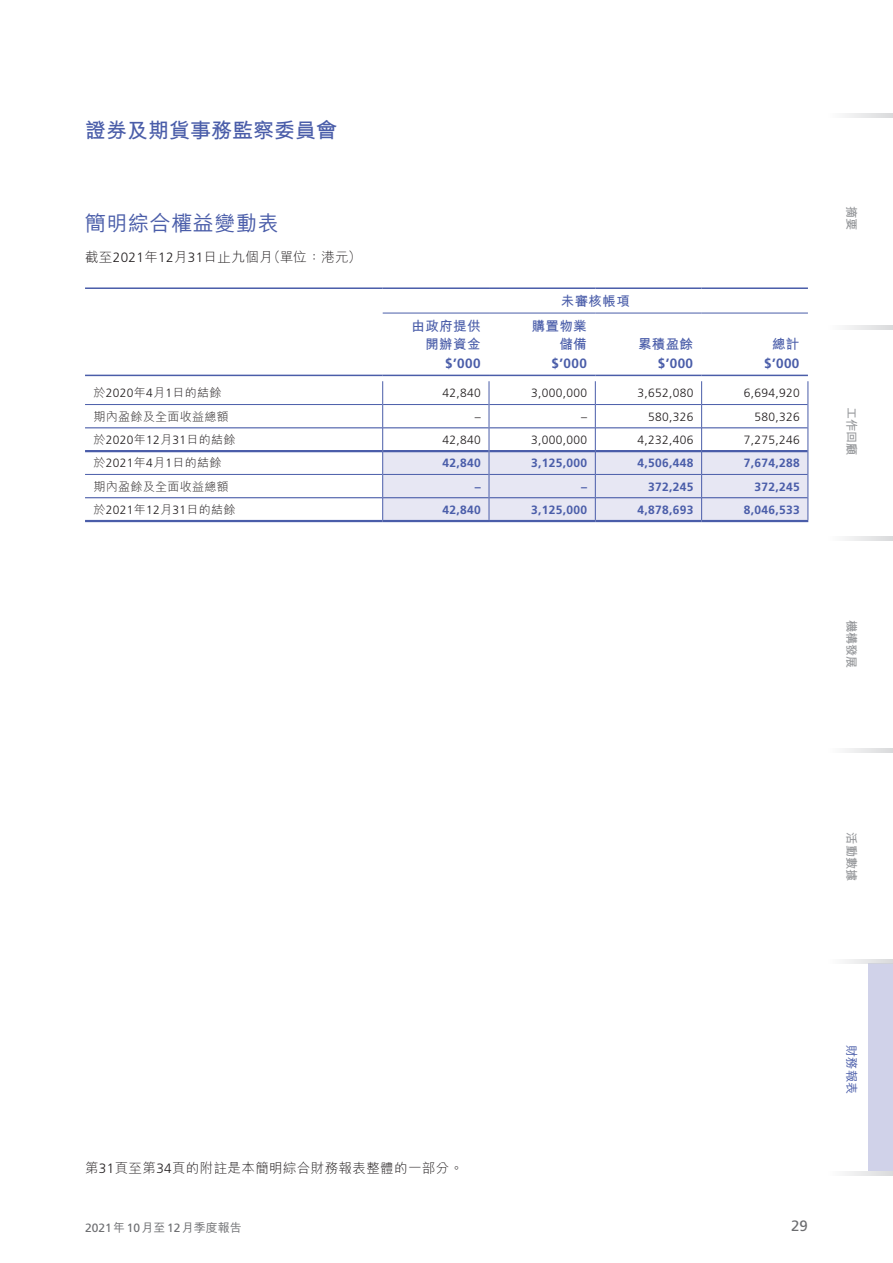
<style>
.page{position:relative;width:893px;height:1263px;background:#fff}
.page>*{position:absolute;margin:0;border:0;box-sizing:border-box;transform-origin:0 0}
.t1{font:700 21px "M Hei HK";color:#4a5da9}
.t2{font:500 21px "M Hei HK";letter-spacing:.03em;color:#4a5da9}
.t3{font:15px "Frutiger LT Std";color:#6c6d70}
.t4{font:300 13.5px "M Hei HK";letter-spacing:.03em;color:#231f20}
.t5{font:700 13.5px/18.8px "M Hei HK";letter-spacing:.03em;color:#4a5da9;text-align:right}
.t6{font:700 13.5px "Frutiger LT Std";letter-spacing:.03em;color:#4a5da9}
.t7{font:700 12.15px "M Hei HK";color:#939598}
.t8{font:500 12.15px "M Hei HK";color:#4a5da9}
.t9{font:300 12px "Frutiger LT Std";letter-spacing:.03em;color:#231f20}
.t10{font:700 12px "Frutiger LT Std";letter-spacing:.03em;color:#4a5da9}
.t11{font:300 12px "M Hei HK";letter-spacing:.03em;color:#231f20}
.t12{font:12px "Frutiger LT Std";color:#6c6d70}
.s1{font-family:"Frutiger LT Std"}
.s2{font-family:"M Hei HK"}
.s3{font-family:"M Hei HK";font-weight:500}
</style>
<div class="page">
<div style="left:868px;top:963px;width:25px;height:208px;background:#d0d2e9"></div>
<svg style="left:845px;top:114px;width:48px;height:4px"></svg>
<svg style="left:845px;top:325px;width:48px;height:4px"></svg>
<svg style="left:845px;top:537px;width:48px;height:4px"></svg>
<svg style="left:845px;top:748px;width:48px;height:4px"></svg>
<svg style="left:845px;top:959px;width:48px;height:5px"></svg>
<svg style="left:845px;top:1171px;width:48px;height:4px"></svg>
<hr style="left:85px;top:404px;width:297px;height:1px;background:#4a5da9">
<hr style="left:85px;top:474px;width:297px;height:1px;background:#4a5da9">
<hr style="left:85px;top:427px;width:297px;height:1px;background:#4a5da9">
<hr style="left:85px;top:450px;width:297px;height:2px;background:#4a5da9">
<hr style="left:85px;top:497px;width:297px;height:1px;background:#4a5da9">
<hr style="left:85px;top:520px;width:298px;height:2px;background:#4a5da9">
<hr style="left:383px;top:520px;width:106px;height:2px;background:#4a5da9">
<hr style="left:489px;top:520px;width:106px;height:2px;background:#4a5da9">
<hr style="left:595px;top:520px;width:107px;height:2px;background:#4a5da9">
<hr style="left:702px;top:520px;width:106px;height:2px;background:#4a5da9">
<svg style="left:382px;top:381px;width:426px;height:140px"></svg>
<hr style="left:85px;top:287px;width:298px;height:2px;background:#4a5da9">
<hr style="left:383px;top:287px;width:106px;height:2px;background:#4a5da9">
<hr style="left:489px;top:287px;width:106px;height:2px;background:#4a5da9">
<hr style="left:595px;top:287px;width:107px;height:2px;background:#4a5da9">
<hr style="left:702px;top:287px;width:106px;height:2px;background:#4a5da9">
<hr style="left:383px;top:313px;width:106px;height:1px;background:#4a5da9">
<hr style="left:489px;top:313px;width:106px;height:1px;background:#4a5da9">
<hr style="left:595px;top:313px;width:107px;height:1px;background:#4a5da9">
<hr style="left:702px;top:313px;width:106px;height:1px;background:#4a5da9">
<hr style="left:85px;top:375px;width:298px;height:1px;background:#4a5da9">
<hr style="left:383px;top:375px;width:106px;height:1px;background:#4a5da9">
<hr style="left:489px;top:375px;width:106px;height:1px;background:#4a5da9">
<hr style="left:595px;top:375px;width:107px;height:1px;background:#4a5da9">
<hr style="left:702px;top:375px;width:106px;height:1px;background:#4a5da9">
<h1 class="t1" style="left:85px;top:115px;width:253px">證券及期貨事務監察委員會</h1>
<h1 class="t2" style="left:85px;top:208px;width:195px">簡明綜合權益變動表</h1>
<p class="t4" style="left:85px;top:247px;width:278px">截至<span class="s1">2021</span>年<span class="s1">12</span>月<span class="s1">31</span>日止九個月（單位：港元）</p>
<p class="t5" style="left:411px;top:315px;width:71px">由政府提供開辦資金</p>
<p class="t6" style="left:445px;top:355px;width:37px">$’000</p>
<p class="t5" style="left:561px;top:290px;width:71px">未審核帳項</p>
<p class="t5" style="left:532px;top:315px;width:57px">購置物業儲備</p>
<p class="t6" style="left:552px;top:355px;width:37px">$’000</p>
<p class="t5" style="left:638px;top:334px;width:57px">累積盈餘</p>
<p class="t6" style="left:658px;top:355px;width:37px">$’000</p>
<p class="t5" style="left:772px;top:334px;width:29px">總計</p>
<p class="t6" style="left:764px;top:355px;width:37px">$’000</p>
<p class="t11" style="left:94px;top:385px;width:130px">於<span class="s1">2020</span>年<span class="s1">4</span>月<span class="s1">1</span>日的結餘</p>
<p class="t9" style="left:442px;top:387px;width:40px">42,840</p>
<p class="t9" style="left:531px;top:387px;width:58px">3,000,000</p>
<p class="t9" style="left:637px;top:387px;width:58px">3,652,080</p>
<p class="t9" style="left:744px;top:387px;width:58px">6,694,920</p>
<p class="t11" style="left:94px;top:408px;width:137px">期內盈餘及全面收益總額</p>
<p class="t9" style="left:475px;top:410px;width:7px">–</p>
<p class="t9" style="left:581px;top:410px;width:7px">–</p>
<p class="t9" style="left:648px;top:410px;width:47px">580,326</p>
<p class="t9" style="left:754px;top:410px;width:47px">580,326</p>
<p class="t9" style="left:94px;top:433px;width:144px"><span class="s2">於</span>2020<span class="s2">年</span>12<span class="s2">月</span>31<span class="s2">日的結餘</span></p>
<p class="t9" style="left:442px;top:433px;width:40px">42,840</p>
<p class="t9" style="left:531px;top:433px;width:58px">3,000,000</p>
<p class="t9" style="left:637px;top:433px;width:58px">4,232,406</p>
<p class="t9" style="left:744px;top:433px;width:58px">7,275,246</p>
<p class="t11" style="left:94px;top:454px;width:130px">於<span class="s1">2021</span>年<span class="s1">4</span>月<span class="s1">1</span>日的結餘</p>
<p class="t10" style="left:442px;top:456px;width:40px">42,840</p>
<p class="t10" style="left:531px;top:456px;width:58px">3,125,000</p>
<p class="t10" style="left:637px;top:456px;width:58px">4,506,448</p>
<p class="t10" style="left:744px;top:456px;width:58px">7,674,288</p>
<p class="t11" style="left:94px;top:478px;width:137px">期內盈餘及全面收益總額</p>
<p class="t10" style="left:475px;top:479px;width:7px">–</p>
<p class="t10" style="left:581px;top:479px;width:7px">–</p>
<p class="t10" style="left:648px;top:479px;width:47px">372,245</p>
<p class="t10" style="left:754px;top:479px;width:47px">372,245</p>
<p class="t9" style="left:94px;top:503px;width:144px"><span class="s2">於</span>2021<span class="s2">年</span>12<span class="s2">月</span>31<span class="s2">日的結餘</span></p>
<p class="t10" style="left:442px;top:503px;width:40px">42,840</p>
<p class="t10" style="left:531px;top:503px;width:58px">3,125,000</p>
<p class="t10" style="left:637px;top:503px;width:58px">4,878,693</p>
<p class="t10" style="left:744px;top:503px;width:58px">8,046,533</p>
<p class="t7" style="left:860px;top:206px;width:26px;rotate:90deg">摘要</p>
<p class="t7" style="left:860px;top:407px;width:50px;rotate:90deg">工作回顧</p>
<p class="t7" style="left:860px;top:620px;width:50px;rotate:90deg">機構發展</p>
<p class="t7" style="left:860px;top:832px;width:50px;rotate:90deg">活動數據</p>
<p class="t4" style="left:85px;top:1158px;width:380px">第<span class="s1">31</span>頁至第<span class="s1">34</span>頁的附註是本簡明綜合財務報表整體的一部分。</p>
<p class="t12" style="left:85px;top:1220px;width:158px">2021<span class="s3">年</span>10<span class="s3">月至</span>12<span class="s3">月季度報告</span></p>
<p class="t3" style="left:791px;top:1217px;width:18px">29</p>
<p class="t8" style="left:860px;top:1045px;width:51px;rotate:90deg">財務報表</p>
</div>
